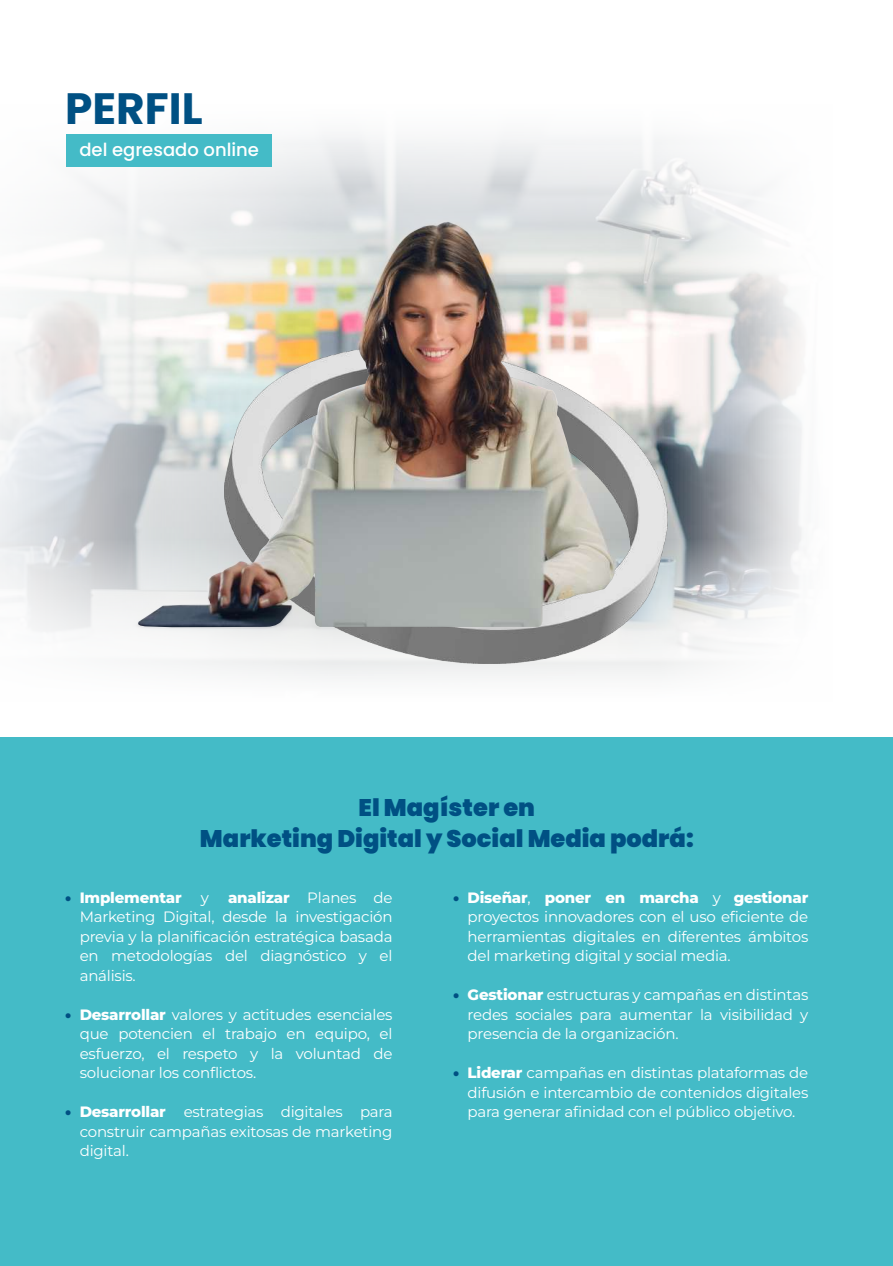
<style>
.page{position:relative;width:893px;height:1266px;background:#fff}
.page>*{position:absolute;margin:0;border:0;box-sizing:border-box;transform-origin:0 0}
.t1{font:700 43.8px "Poppins";color:#005083}
.t2{font:900 24px/30.8px "Poppins";color:#005083;text-align:center}
.t3{font:500 18px "Poppins";color:#fff}
.t4{font:15px/19.5px "Montserrat";letter-spacing:-.015em;color:#fff;text-align:justify}
.t5{font:800 15px "Montserrat";letter-spacing:-.015em;color:#fff}
.t6{font:900 15px "Montserrat";color:#005083}
.s1{font-weight:800}
</style>
<div class="page">
<svg style="left:0;top:345px;width:138px;height:180px"></svg>
<svg style="left:667px;top:345px;width:136px;height:180px"></svg>
<svg style="left:13px;top:134px;width:791px;height:211px"></svg>
<svg style="left:0;top:525px;width:802px;height:154px"></svg>
<div style="left:0;top:738px;width:893px;height:528px;background:#44bbc7"></div>
<div style="left:66px;top:134px;width:205px;height:32px;background:#44bbc7"></div>
<img style="left:225px;top:345px;width:442px;height:318px">
<img style="left:138px;top:222px;width:477px;height:405px">
<h1 class="t1" style="left:65px;top:83px;width:139px">PERFIL</h1>
<p class="t3" style="left:79px;top:139px;width:181px">del egresado online</p>
<h2 class="t2" style="left:200px;top:793px;width:495px">El Magíster en<br>Marketing Digital y Social Media podrá:</h2>
<p class="t6" style="left:65px;top:886px;width:8px">•</p>
<p class="t6" style="left:65px;top:1003px;width:8px">•</p>
<p class="t6" style="left:65px;top:1101px;width:8px">•</p>
<p class="t4" style="left:80px;top:887px;width:314px;text-indent:148px"><span class="s1">analizar</span> Planes de Marketing Digital, desde la investigación previa y la planificación estratégica basada en metodologías del diagnóstico y el análisis.</p>
<p class="t4" style="left:80px;top:1004px;width:314px"><span class="s1">Desarrollar</span> valores y actitudes esenciales que potencien el trabajo en equipo, el esfuerzo, el respeto y la voluntad de solucionar los conflictos.</p>
<p class="t4" style="left:80px;top:1102px;width:314px"><span class="s1">Desarrollar</span> estrategias digitales para construir campañas exitosas de marketing digital.</p>
<p class="t5" style="left:80px;top:886px;width:104px">Implementar</p>
<p class="t4" style="left:201px;top:887px;width:10px">y</p>
<p class="t6" style="left:453px;top:886px;width:8px">•</p>
<p class="t6" style="left:453px;top:984px;width:8px">•</p>
<p class="t6" style="left:453px;top:1062px;width:8px">•</p>
<p class="t4" style="left:468px;top:887px;width:342px"><span class="s1">Diseñar</span>, <span class="s1">poner en marcha</span> y <span class="s1">gestionar </span>proyectos innovadores con el uso eficiente de herramientas digitales en diferentes ámbitos del marketing digital y social media.</p>
<p class="t4" style="left:468px;top:985px;width:342px"><span class="s1">Gestionar</span> estructuras y campañas en distintas redes sociales para aumentar la visibilidad y presencia de la organización.</p>
<p class="t4" style="left:468px;top:1063px;width:342px"><span class="s1">Liderar</span> campañas en distintas plataformas de difusión e intercambio de contenidos digitales para generar afinidad con el público objetivo.</p>
</div>
